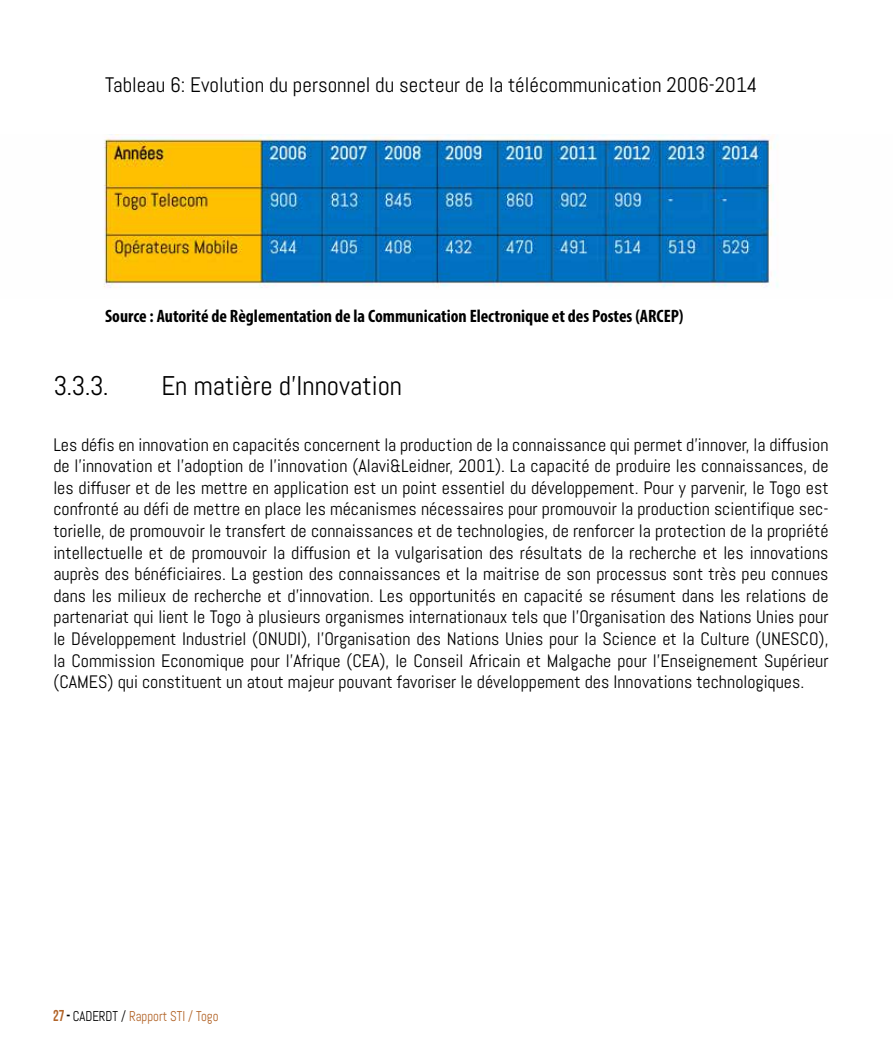
<style>
.page{position:relative;width:893px;height:1063px;background:#fff}
.page>*{position:absolute;margin:0;border:0;box-sizing:border-box;transform-origin:0 0}
.t1{font:27px "Abel";color:#000}
.t2{font:21px "Abel";color:#000}
.t3{font:18px/21.6px "Abel";color:#000;text-align:justify}
.t4{font:700 condensed 18px "Myriad Pro";color:#000}
.t5{font:14.1px "Abel";color:#b26428;scale:.9 1}
.s1{font-family:"Bebas Neue";font-size:15.75px}
.s2{font-family:"Bebas Neue";font-size:15.75px;color:#000}
.s3{color:#000}
</style>
<div class="page">
<img style="left:103px;top:134px;width:675px;height:154px">
<p class="t2" style="left:105px;top:71px;width:654px">Tableau 6: Evolution du personnel du secteur de la télécommunication 2006-2014</p>
<p class="t4" style="left:105px;top:305px;width:580px">Source : Autorité de Règlementation de la Communication Electronique et des Postes (ARCEP)</p>
<h1 class="t1" style="left:53px;top:369px;width:57px">3.3.3.</h1>
<h1 class="t1" style="left:161px;top:369px;width:242px">En matière d’Innovation</h1>
<p class="t3" style="left:53px;top:434px;width:777px">Les défis en innovation en capacités concernent la production de la connaissance qui permet d’innover, la diffusion de l’innovation et l’adoption de l’innovation (Alavi&amp;Leidner, 2001). La capacité de produire les connaissances, de les diffuser et de les mettre en application est un point essentiel du développement. Pour y parvenir, le Togo est confronté au défi de mettre en place les mécanismes nécessaires pour promouvoir la production scientifique sec&shy;torielle, de promouvoir le transfert de connaissances et de technologies, de renforcer la protection de la propriété intellectuelle et de promouvoir la diffusion et la vulgarisation des résultats de la recherche et les innovations auprès des bénéficiaires. La gestion des connaissances et la maitrise de son processus sont très peu connues dans les milieux de recherche et d’innovation. Les opportunités en capacité se résument dans les relations de partenariat qui lient le Togo à plusieurs organismes internationaux tels que l’Organisation des Nations Unies pour le Développement Industriel (ONUDI), l’Organisation des Nations Unies pour la Science et la Culture (UNESCO), la Commission Economique pour l’Afrique (CEA), le Conseil Africain et Malgache pour l’Enseignement Supérieur (CAMES) qui constituent un atout majeur pouvant favoriser le développement des Innovations technologiques.</p>
<p class="t5" style="left:53px;top:1007px;width:185px"><span class="s1">27</span> <span class="s2">-</span> <span class="s3">CADERDT /</span> Rapport STI / Togo</p>
</div>
